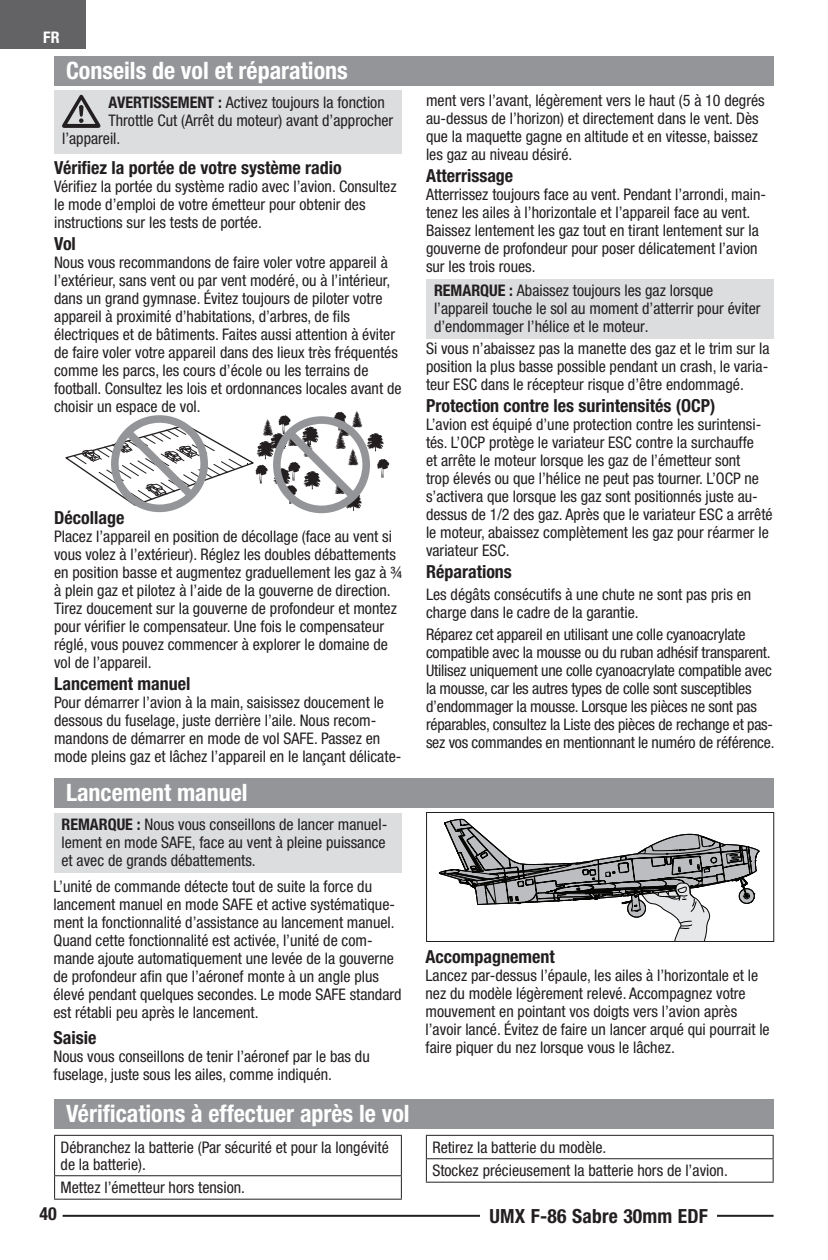
<style>
.page{position:relative;width:828px;height:1260px;background:#fff}
.page>*{position:absolute;margin:0;border:0;box-sizing:border-box;transform-origin:0 0}
.EFL_Main_Header{font:700 condensed 24px "Helvetica Neue LT Std";color:#fff}
.t1{font:700 condensed 19.6px "Helvetica Neue LT Std";letter-spacing:.01em;color:#231f20}
.EFL_Sub_Header{font:700 condensed 18px "Helvetica Neue LT Std";color:#231f20}
.EFL_Body_Text{font:condensed 16px/18px "Helvetica Neue LT Std";color:#231f20}
.EFL_Notice{font:condensed 16px/18px "Helvetica Neue LT Std";color:#231f20;text-align:justify}
.EFL_Numbered_List{font:condensed 16px/17px "Helvetica Neue LT Std";color:#231f20}
.EFL_Cautions_and_Warnings{font:condensed 16px "Helvetica Neue LT Std";color:#231f20}
.t2{font:700 condensed 16px "Helvetica Neue LT Std";color:#fff}
.s1{font-weight:700}
</style>
<div class="page">
<div style="left:0;top:0;width:85px;height:49px;background:#636366"></div>
<hr style="left:63px;top:1215px;width:711px;height:2px;background:#231f20">
<div style="left:480px;top:1202px;width:237px;height:28px;background:#fff"></div>
<div style="left:54px;top:778px;width:720px;height:30px;background:#939598"></div>
<div style="left:54px;top:813px;width:348px;height:60px;background:#dcdddf"></div>
<div style="left:54px;top:90px;width:348px;height:64px;background:#dcdddf"></div>
<svg style="left:62px;top:95px;width:38px;height:33px"></svg>
<div style="left:426px;top:279px;width:348px;height:60px;background:#dcdddf"></div>
<div style="left:54px;top:56px;width:720px;height:30px;background:#939598"></div>
<svg style="left:438px;top:818px;width:322px;height:122px"></svg>
<div style="left:426px;top:812px;width:348px;height:130px;border:1px solid #231f20"></div>
<div style="left:54px;top:1099px;width:720px;height:30px;background:#939598"></div>
<hr style="left:54px;top:1199px;width:348px;height:1px;background:#231f20">
<svg style="left:54px;top:1135px;width:348px;height:64px"></svg>
<hr style="left:426px;top:1182px;width:348px;height:1px;background:#231f20">
<svg style="left:426px;top:1135px;width:348px;height:47px"></svg>
<svg style="left:65px;top:410px;width:325px;height:103px"></svg>
<p class="t2" style="left:43px;top:28px;width:18px">FR</p>
<p class="EFL_Main_Header" style="left:66px;top:56px;width:283px">Conseils de vol et réparations</p>
<p class="EFL_Cautions_and_Warnings" style="left:108px;top:93px;width:278px"><span class="s1">AVERTISSEMENT :</span> Activez toujours la fonction</p>
<p class="EFL_Cautions_and_Warnings" style="left:108px;top:111px;width:286px">Throttle Cut (Arrêt du moteur) avant d’approcher</p>
<p class="EFL_Cautions_and_Warnings" style="left:62px;top:129px;width:60px">l’appareil.</p>
<p class="EFL_Sub_Header" style="left:54px;top:157px;width:289px">Vérifiez la portée de votre système radio</p>
<p class="EFL_Body_Text" style="left:54px;top:177px;width:344px">Vérifiez la portée du système radio avec l’avion. Consultez le mode d’emploi de votre émetteur pour obtenir des instructions sur les tests de portée.</p>
<p class="EFL_Sub_Header" style="left:54px;top:233px;width:23px">Vol</p>
<p class="EFL_Body_Text" style="left:54px;top:253px;width:349px">Nous vous recommandons de faire voler votre appareil à l’extérieur, sans vent ou par vent modéré, ou à l’intérieur, dans un grand gymnase. Évitez toujours de piloter votre appareil à proximité d’habitations, d’arbres, de fils électriques et de bâtiments. Faites aussi attention à éviter de faire voler votre appareil dans des lieux très fréquentés comme les parcs, les cours d’école ou les terrains de football. Consultez les lois et ordonnances locales avant de choisir un espace de vol.</p>
<p class="EFL_Sub_Header" style="left:54px;top:507px;width:72px">Décollage</p>
<p class="EFL_Body_Text" style="left:54px;top:527px;width:349px">Placez l’appareil en position de décollage (face au vent si vous volez à l’extérieur). Réglez les doubles débattements en position basse et augmentez graduellement les gaz à ¾ à plein gaz et pilotez à l’aide de la gouverne de direction.<br>Tirez doucement sur la gouverne de profondeur et montez pour vérifier le compensateur. Une fois le compensateur réglé, vous pouvez commencer à explorer le domaine de vol de l’appareil.</p>
<p class="EFL_Sub_Header" style="left:54px;top:673px;width:138px">Lancement manuel</p>
<p class="EFL_Body_Text" style="left:54px;top:693px;width:349px">Pour démarrer l’avion à la main, saisissez doucement le dessous du fuselage, juste derrière l’aile. Nous recom&shy;mandons de démarrer en mode de vol SAFE. Passez en mode pleins gaz et lâchez l’appareil en le lançant délicate-</p>
<p class="EFL_Main_Header" style="left:66px;top:778px;width:183px">Lancement manuel</p>
<p class="EFL_Notice" style="left:62px;top:815px;width:327px"><span class="s1">REMARQUE</span> <span class="s1">:</span> Nous vous conseillons de lancer manuel&shy;lement en mode SAFE, face au vent à pleine puissance et avec de grands débattements.</p>
<p class="EFL_Body_Text" style="left:54px;top:877px;width:350px">L’unité de commande détecte tout de suite la force du lancement manuel en mode SAFE et active systématique&shy;ment la fonctionnalité d’assistance au lancement manuel.<br>Quand cette fonctionnalité est activée, l’unité de com&shy;mande ajoute automatiquement une levée de la gouverne de profondeur afin que l’aéronef monte à un angle plus élevé pendant quelques secondes. Le mode SAFE standard est rétabli peu après le lancement.</p>
<p class="EFL_Sub_Header" style="left:54px;top:1027px;width:44px">Saisie</p>
<p class="EFL_Body_Text" style="left:54px;top:1047px;width:318px">Nous vous conseillons de tenir l’aéronef par le bas du fuselage, juste sous les ailes, comme indiquén.</p>
<p class="EFL_Main_Header" style="left:66px;top:1099px;width:345px">Vérifications à effectuer après le vol</p>
<p class="EFL_Numbered_List" style="left:61px;top:1138px;width:330px">Débranchez la batterie (Par sécurité et pour la longévité de la batterie).</p>
<p class="EFL_Numbered_List" style="left:61px;top:1179px;width:186px">Mettez l’émetteur hors tension.</p>
<p class="EFL_Body_Text" style="left:426px;top:91px;width:340px">ment vers l’avant, légèrement vers le haut (5 à 10 degrés au-dessus de l’horizon) et directement dans le vent. Dès que la maquette gagne en altitude et en vitesse, baissez les gaz au niveau désiré.</p>
<p class="EFL_Sub_Header" style="left:426px;top:165px;width:89px">Atterrissage</p>
<p class="EFL_Body_Text" style="left:426px;top:185px;width:342px">Atterrissez toujours face au vent. Pendant l’arrondi, main&shy;tenez les ailes à l’horizontale et l’appareil face au vent.<br>Baissez lentement les gaz tout en tirant lentement sur la gouverne de profondeur pour poser délicatement l’avion sur les trois roues.</p>
<p class="EFL_Notice" style="left:434px;top:281px;width:328px;text-align:left"><span class="s1">REMARQUE :</span> Abaissez toujours les gaz lorsque l’appareil touche le sol au moment d’atterrir pour éviter d’endommager l’hélice et le moteur.</p>
<p class="EFL_Body_Text" style="left:426px;top:339px;width:345px;text-align:justify">Si vous n’abaissez pas la manette des gaz et le trim sur la position la plus basse possible pendant un crash, le varia&shy;teur ESC dans le récepteur risque d’être endommagé.</p>
<p class="EFL_Sub_Header" style="left:426px;top:395px;width:291px">Protection contre les surintensités (OCP)</p>
<p class="EFL_Body_Text" style="left:426px;top:415px;width:348px">L’avion est équipé d’une protection contre les surintensi&shy;tés. L’OCP protège le variateur ESC contre la surchauffe<br>et arrête le moteur lorsque les gaz de l’émetteur sont<br>trop élevés ou que l’hélice ne peut pas tourner. L’OCP ne s’activera que lorsque les gaz sont positionnés juste au&shy;dessus de 1/2 des gaz. Après que le variateur ESC a arrêté le moteur, abaissez complètement les gaz pour réarmer le variateur ESC.</p>
<p class="EFL_Sub_Header" style="left:426px;top:561px;width:87px">Réparations</p>
<p class="EFL_Body_Text" style="left:426px;top:585px;width:327px">Les dégâts consécutifs à une chute ne sont pas pris en charge dans le cadre de la garantie.</p>
<p class="EFL_Body_Text" style="left:426px;top:625px;width:350px">Réparez cet appareil en utilisant une colle cyanoacrylate compatible avec la mousse ou du ruban adhésif transparent.<br>Utilisez uniquement une colle cyanoacrylate compatible avec la mousse, car les autres types de colle sont susceptibles d’endommager la mousse. Lorsque les pièces ne sont pas réparables, consultez la Liste des pièces de rechange et pas&shy;sez vos commandes en mentionnant le numéro de référence.</p>
<p class="EFL_Sub_Header" style="left:426px;top:946px;width:131px">Accompagnement</p>
<p class="EFL_Body_Text" style="left:426px;top:966px;width:346px">Lancez par-dessus l’épaule, les ailes à l’horizontale et le nez du modèle légèrement relevé. Accompagnez votre mouvement en pointant vos doigts vers l’avion après l’avoir lancé. Évitez de faire un lancer arqué qui pourrait le faire piquer du nez lorsque vous le lâchez.</p>
<p class="EFL_Numbered_List" style="left:432px;top:1138px;width:175px">Retirez la batterie du modèle.</p>
<p class="EFL_Numbered_List" style="left:432px;top:1162px;width:297px">Stockez précieusement la batterie hors de l’avion.</p>
<p class="EFL_Sub_Header" style="left:40px;top:1203px;width:19px">40</p>
<p class="t1" style="left:490px;top:1204px;width:220px">UMX F-86 Sabre 30mm EDF</p>
</div>
